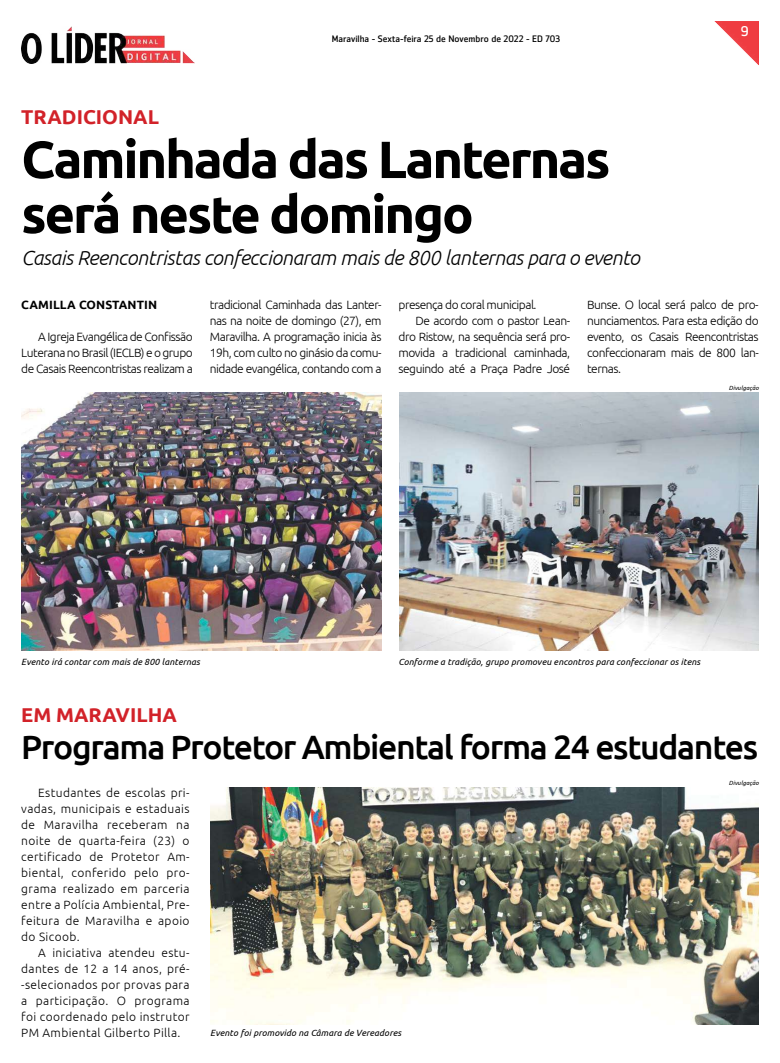
<style>
.page{position:relative;width:780px;height:1063px;background:#fff}
.page>*{position:absolute;margin:0;border:0;box-sizing:border-box;transform-origin:0 0}
.t1{font:700 52.3px/54.9px "Ubuntu";letter-spacing:-.04em;color:#000}
.t2{font:500 33.8px "Ubuntu";letter-spacing:-.04em;color:#000}
.t3{font:italic 300 20.3px "Ubuntu";letter-spacing:-.02em;color:#000}
.t4{font:700 20px "Ubuntu";color:#d22229}
.t5{font:14px "Zemestro Std";color:#fff}
.t6{font:300 12px/16px "Ubuntu";letter-spacing:-.04em;color:#000;text-align:justify}
.t7{font:700 12px "Ubuntu";letter-spacing:.01em;color:#000}
.t8{font:9.3px "Zemestro Std";color:#000}
.t9{font:italic 9px "Ubuntu";letter-spacing:.01em;color:#000}
.t10{font:italic 6px "Ubuntu";letter-spacing:.01em;color:#000}
</style>
<div class="page">
<img style="left:714px;top:21px;width:44px;height:44px">
<img style="left:22px;top:26px;width:172px;height:38px">
<img style="left:22px;top:393px;width:359px;height:258px">
<img style="left:399px;top:393px;width:359px;height:258px">
<img style="left:210px;top:788px;width:548px;height:237px">
<p class="t8" style="left:332px;top:33px;width:229px">Maravilha - Sexta-feira 25 de Novembro de 2022 - ED 703</p>
<p class="t5" style="left:740px;top:23px;width:9px">9</p>
<h3 class="t4" style="left:21px;top:105px;width:139px">TRADICIONAL</h3>
<h1 class="t1" style="left:21px;top:131px;width:590px">Caminhada das Lanternas será neste domingo</h1>
<h3 class="t3" style="left:21px;top:246px;width:620px">Casais Reencontristas confeccionaram mais de 800 lanternas para o evento</h3>
<p class="t7" style="left:21px;top:298px;width:137px">CAMILLA CONSTANTIN</p>
<p class="t6" style="left:21px;top:329px;width:173px;text-indent:17px">A Igreja Evangélica de Confissão Luterana no Brasil (IECLB) e o grupo de Casais Reencontristas realizam a</p>
<p class="t6" style="left:587px;top:296px;width:173px">Bunse. O local será palco de pro&shy;nunciamentos. Para esta edição do evento, os Casais Reencontristas confeccionaram mais de 800 lan&shy;ternas.</p>
<p class="t10" style="left:729px;top:384px;width:31px">Divulgação</p>
<p class="t6" style="left:210px;top:297px;width:173px">tradicional Caminhada das Lanter&shy;nas na noite de domingo (27), em Maravilha. A programação inicia às 19h, com culto no ginásio da comu&shy;nidade evangélica, contando com a</p>
<p class="t6" style="left:398px;top:296px;width:139px">presença do coral municipal.</p>
<p class="t6" style="left:415px;top:312px;width:156px">De acordo com o pastor Lean-</p>
<p class="t6" style="left:398px;top:328px;width:173px">dro Ristow, na sequência será pro-</p>
<p class="t6" style="left:398px;top:344px;width:173px">movida a tradicional caminhada,</p>
<p class="t6" style="left:398px;top:360px;width:173px">seguindo até a Praça Padre José</p>
<p class="t9" style="left:21px;top:656px;width:180px">Evento irá contar com mais de 800 lanternas</p>
<p class="t9" style="left:398px;top:656px;width:303px">Conforme a tradição, grupo promoveu encontros para confeccionar os itens</p>
<h3 class="t4" style="left:21px;top:702px;width:157px">EM MARAVILHA</h3>
<h2 class="t2" style="left:21px;top:725px;width:738px">Programa Protetor Ambiental forma 24 estudantes</h2>
<p class="t10" style="left:729px;top:780px;width:31px">Divulgação</p>
<p class="t6" style="left:21px;top:785px;width:170px;text-indent:17px">Estudantes de escolas pri&shy;vadas, municipais e estaduais de Maravilha receberam na noite de quarta-feira (23) o certificado de Protetor Am&shy;biental, conferido pelo pro&shy;grama realizado em parceria entre a Polícia Ambiental, Pre&shy;feitura de Maravilha e apoio do Sicoob.</p>
<p class="t6" style="left:21px;top:945px;width:170px;text-indent:17px">A iniciativa atendeu estu&shy;dantes de 12 a 14 anos, pré--selecionados por provas para a participação. O programa foi coordenado pelo instrutor PM Ambiental Gilberto Pilla.</p>
<p class="t9" style="left:210px;top:1027px;width:192px">Evento foi promovido na Câmara de Vereadores</p>
</div>
